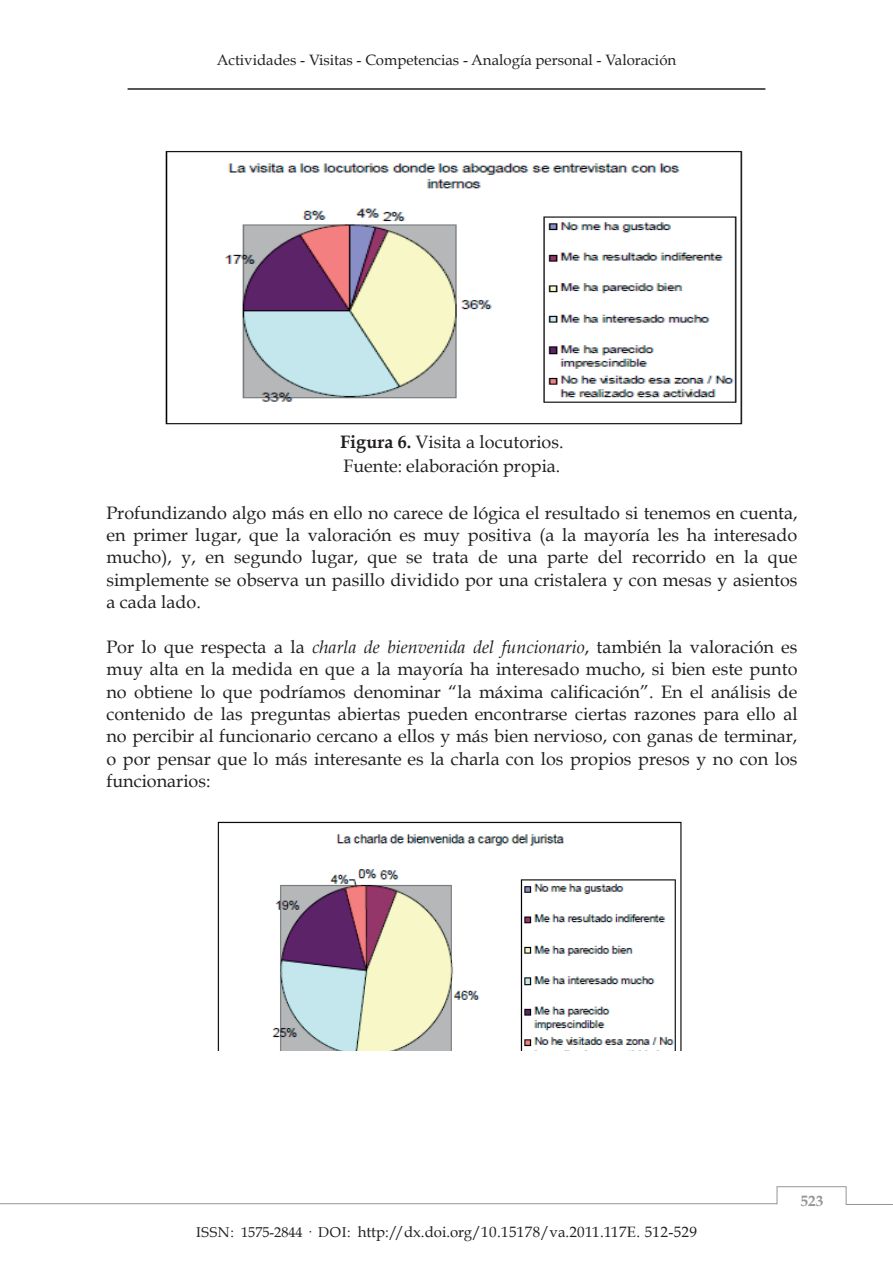
<style>
.page{position:relative;width:893px;height:1263px;background:#fff}
.page>*{position:absolute;margin:0;border:0;box-sizing:border-box;transform-origin:0 0}
.t1{font:18px/22.4px "Book Antiqua";color:#231f20;text-align:justify}
.t2{font:16.5px "Book Antiqua";color:#231f20}
.t3{font:15px "Book Antiqua";letter-spacing:.025em;color:#231f20}
.t4{font:15px "Book Antiqua";color:#231f20}
.t5{font:700 15px "Book Antiqua";color:#939598}
.s1{font-weight:700}
.s2{font-style:italic}
.s3{font-size:14.25px}
</style>
<div class="page">
<img style="left:165px;top:151px;width:578px;height:274px">
<img style="left:217px;top:821px;width:465px;height:230px">
<hr style="left:128px;top:88px;width:637px;height:2px;background:#231f20">
<svg style="left:0;top:1186px;width:893px;height:19px"></svg>
<p class="t4" style="left:217px;top:51px;width:461px">Actividades - Visitas - Competencias - Analogía personal - Valoración</p>
<p class="t2" style="left:335px;top:51px;width:236px">García Magna &amp; Becerra Muñoz</p>
<p class="t1" style="left:340px;top:430px;width:225px;line-height:24px"><span class="s1">Figura 6.</span> Visita a locutorios.<br>Fuente: elaboración propia.</p>
<p class="t1" style="left:106px;top:501px;width:693px">Profundizando algo más en ello no carece de lógica el resultado si tenemos en cuenta, en primer lugar, que la valoración es muy positiva (a la mayoría les ha interesado mucho), y, en segundo lugar, que se trata de una parte del recorrido en la que simplemente se observa un pasillo dividido por una cristalera y con mesas y asientos a cada lado.</p>
<p class="t1" style="left:106px;top:635px;width:693px">Por lo que respecta a la <span class="s2">charla de bienvenida del funcionario</span>, también la valoración es muy alta en la medida en que a la mayoría ha interesado mucho, si bien este punto no obtiene lo que podríamos denominar “la máxima calificación”. En el análisis de contenido de las preguntas abiertas pueden encontrarse ciertas razones para ello al no percibir al funcionario cercano a ellos y más bien nervioso, con ganas de terminar, o por pensar que lo más interesante es la charla con los propios presos y no con los funcionarios:</p>
<p class="t3" style="left:196px;top:1222px;width:502px"><span class="s3">ISSN: 1575-2844 · DOI:</span> http://dx.doi.org/10.15178/va.2011.117E. 512-529</p>
<p class="t5" style="left:801px;top:1192px;width:24px">523</p>
</div>
